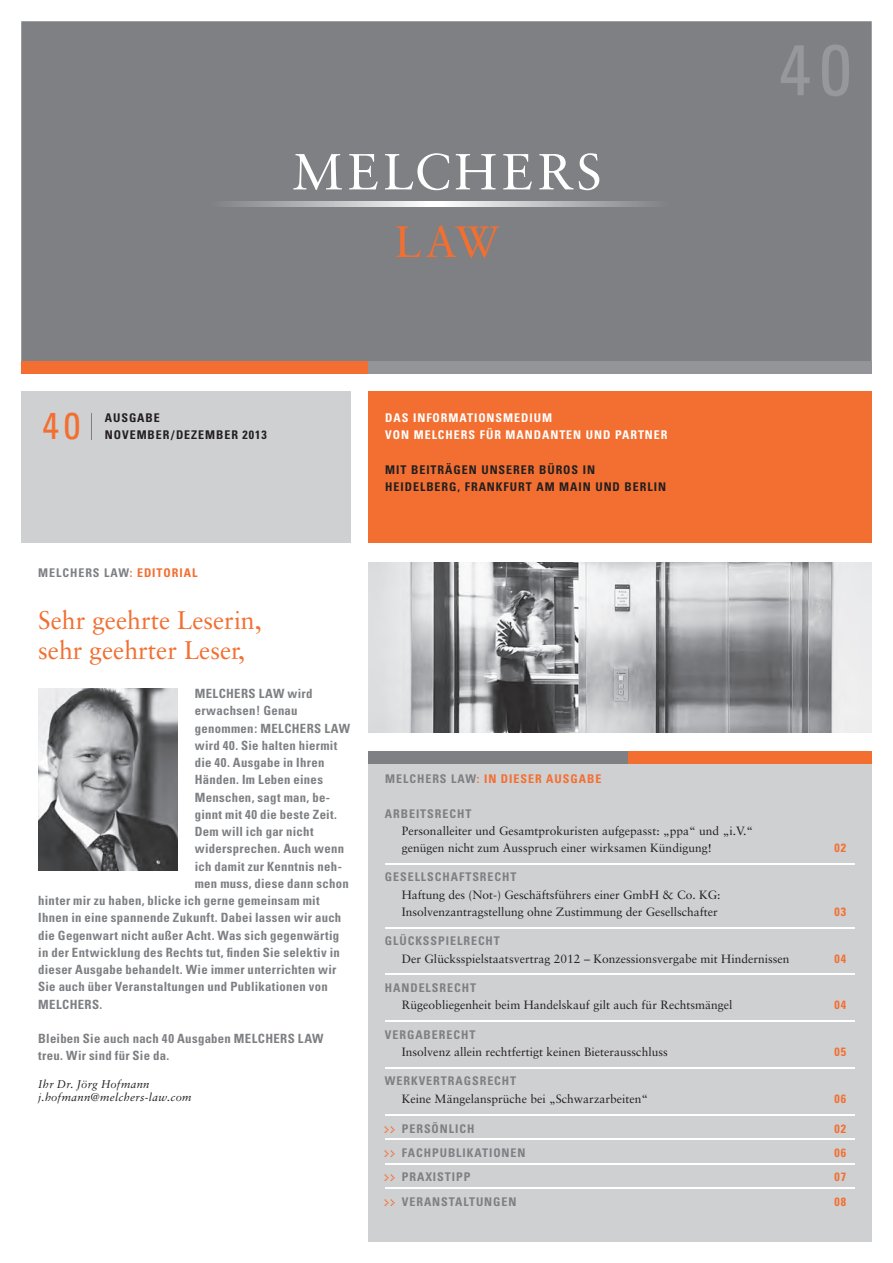
<style>
.page{position:relative;width:893px;height:1263px;background:#fff}
.page>*{position:absolute;margin:0;border:0;box-sizing:border-box;transform-origin:0 0}
.t1{font:condensed 72px "Univers";color:#96989b}
.t2{font:50.85px "Sabon";letter-spacing:.09em;color:#fff}
.t3{font:43.8px "Sabon";color:#f36f31}
.t4{font:condensed 37.5px "Univers";color:#f36f31}
.t5{font:25.5px/30px "Sabon";color:#f36f31}
.t6{font:700 condensed 12.75px/17.2px "Univers";letter-spacing:.03em;color:#7e8083}
.t7{font:12px/17.2px "Sabon";color:#231f20}
.t8{font:700 condensed 12px "Univers";letter-spacing:.08em;color:#7e8083}
.t9{font:700 condensed 12px/17.2px "Univers";letter-spacing:.08em;color:#231f20}
.t10{font:700 condensed 12px/17.2px "Univers";letter-spacing:.08em;color:#fff}
.t11{font:700 condensed 12px "Univers";letter-spacing:.08em;color:#f36f31}
.t12{font:italic 11.25px/12.8px "Sabon";letter-spacing:.025em;color:#231f20}
.s1{color:#f36f31}
.s2{color:#7e8083}
.s3{font-family:"Eboy EXT Alpha";font-weight:400;font-stretch:normal;font-size:10.5px;color:#f36f31}
</style>
<div class="page">
<div style="left:21px;top:21px;width:851px;height:340px;background:#7e8083"></div>
<div style="left:368px;top:391px;width:504px;height:152px;background:#f36f31"></div>
<div style="left:21px;top:391px;width:330px;height:152px;background:#cfd0d2"></div>
<svg style="left:209px;top:202px;width:476px;height:4px;background:#bbbcbf"></svg>
<svg style="left:91px;top:413px;width:1px;height:26px"></svg>
<div style="left:368px;top:751px;width:504px;height:491px;background:#cfd0d2"></div>
<hr style="left:385px;top:863px;width:470px;height:1px;background:#fff">
<hr style="left:385px;top:927px;width:470px;height:1px;background:#fff">
<hr style="left:385px;top:974px;width:470px;height:1px;background:#fff">
<hr style="left:385px;top:1020px;width:470px;height:1px;background:#fff">
<hr style="left:385px;top:1067px;width:470px;height:1px;background:#fff">
<hr style="left:385px;top:1114px;width:470px;height:1px;background:#fff">
<hr style="left:385px;top:1139px;width:470px;height:1px;background:#fff">
<hr style="left:385px;top:1163px;width:470px;height:1px;background:#fff">
<hr style="left:385px;top:1188px;width:470px;height:1px;background:#fff">
<div style="left:21px;top:361px;width:347px;height:13px;background:#f36f31"></div>
<div style="left:368px;top:361px;width:504px;height:13px;background:#939598"></div>
<div style="left:368px;top:751px;width:260px;height:13px;background:#7e8083"></div>
<div style="left:628px;top:751px;width:244px;height:13px;background:#f36f31"></div>
<img style="left:38px;top:688px;width:140px;height:183px">
<img style="left:368px;top:562px;width:504px;height:171px">
<h2 class="t2" style="left:292px;top:141px;width:311px">MELCHERS</h2>
<h3 class="t3" style="left:395px;top:216px;width:106px">LAW</h3>
<h3 class="t4" style="left:43px;top:402px;width:40px">40</h3>
<p class="t9" style="left:105px;top:409px;width:164px">AUSGABE<br>NOVEMBER/DEZEMBER 2013</p>
<p class="t10" style="left:385px;top:409px;width:284px">DAS INFORMATIONSMEDIUM<br>VON MELCHERS FÜR MANDANTEN UND PARTNER</p>
<p class="t9" style="left:385px;top:461px;width:282px">MIT BEITRÄGEN UNSERER BÜROS IN<br>HEIDELBERG, FRANKFURT AM MAIN UND BERLIN</p>
<h1 class="t1" style="left:779px;top:24px;width:74px">40</h1>
<p class="t8" style="left:38px;top:565px;width:161px">MELCHERS LAW<span class="s1">: EDITORIAL</span></p>
<h3 class="t5" style="left:38px;top:605px;width:225px">Sehr geehrte Leserin, sehr geehrter Leser,</h3>
<p class="t6" style="left:195px;top:685px;width:119px">MELCHERS LAW wird</p>
<p class="t6" style="left:195px;top:702px;width:104px">erwachsen! Genau</p>
<p class="t6" style="left:195px;top:719px;width:157px">genommen: MELCHERS LAW</p>
<p class="t6" style="left:195px;top:737px;width:144px">wird 40. Sie halten hiermit</p>
<p class="t6" style="left:195px;top:754px;width:131px">die 40. Ausgabe in Ihren</p>
<p class="t6" style="left:195px;top:771px;width:130px">Händen. Im Leben eines</p>
<p class="t6" style="left:195px;top:788px;width:137px">Menschen, sagt man, be-</p>
<p class="t6" style="left:195px;top:806px;width:144px">ginnt mit 40 die beste Zeit.</p>
<p class="t6" style="left:195px;top:823px;width:120px">Dem will ich gar nicht</p>
<p class="t6" style="left:195px;top:840px;width:151px">widersprechen. Auch wenn</p>
<p class="t6" style="left:195px;top:857px;width:149px">ich damit zur Kenntnis neh-</p>
<p class="t6" style="left:195px;top:875px;width:155px">men muss, diese dann schon</p>
<p class="t6" style="left:38px;top:892px;width:283px">hinter mir zu haben, blicke ich gerne gemeinsam mit</p>
<p class="t6" style="left:38px;top:909px;width:305px">Ihnen in eine spannende Zukunft. Dabei lassen wir auch</p>
<p class="t6" style="left:38px;top:926px;width:302px">die Gegenwart nicht außer Acht. Was sich gegenwärtig</p>
<p class="t6" style="left:38px;top:944px;width:303px">in der Entwicklung des Rechts tut, finden Sie selektiv in</p>
<p class="t6" style="left:38px;top:961px;width:300px">dieser Ausgabe behandelt. Wie immer unterrichten wir</p>
<p class="t6" style="left:38px;top:978px;width:291px">Sie auch über Veranstaltungen und Publikationen von</p>
<p class="t6" style="left:38px;top:995px;width:66px">MELCHERS.</p>
<p class="t6" style="left:38px;top:1030px;width:287px">Bleiben Sie auch nach 40 Ausgaben MELCHERS LAW treu. Wir sind für Sie da.</p>
<p class="t12" style="left:38px;top:1078px;width:155px">Ihr Dr. Jörg Hofmann j.hofmann@melchers-law.com</p>
<p class="t11" style="left:385px;top:771px;width:218px"><span class="s2">MELCHERS LAW</span>: IN DIESER AUSGABE</p>
<p class="t8" style="left:385px;top:806px;width:88px">ARBEITSRECHT</p>
<p class="t7" style="left:402px;top:822px;width:353px">Personalleiter und Gesamtprokuristen auf gepasst: „ppa“ und „i.V.“ genügen nicht zum Ausspruch einer wirksamen Kündigung!</p>
<p class="t8" style="left:385px;top:870px;width:133px">GESELLSCHAFTSRECHT</p>
<p class="t7" style="left:402px;top:886px;width:320px">Haftung des (Not-) Geschäftsführers einer GmbH &amp; Co. KG:<br>Insolvenzantrag stellung ohne Zustimmung der Gesellschafter</p>
<p class="t11" style="left:835px;top:840px;width:13px">02</p>
<p class="t11" style="left:835px;top:904px;width:13px">03</p>
<p class="t8" style="left:385px;top:934px;width:117px">GLÜCKSSPIELRECHT</p>
<p class="t7" style="left:402px;top:949px;width:389px">Der Glücksspielstaatsvertrag 2012 – Konzessionsvergabe mit Hindernissen</p>
<p class="t11" style="left:835px;top:951px;width:13px">04</p>
<p class="t8" style="left:385px;top:980px;width:93px">HANDELSRECHT</p>
<p class="t7" style="left:402px;top:996px;width:332px">Rügeobliegenheit beim Handelskauf gilt auch für Rechtsmängel</p>
<p class="t11" style="left:835px;top:997px;width:13px">04</p>
<p class="t8" style="left:385px;top:1027px;width:92px">VERGABERECHT</p>
<p class="t7" style="left:402px;top:1043px;width:267px">Insolvenz allein rechtfertigt keinen Bieterausschluss</p>
<p class="t11" style="left:835px;top:1044px;width:13px">05</p>
<p class="t8" style="left:385px;top:1073px;width:133px">WERKVERTRAGSRECHT</p>
<p class="t7" style="left:402px;top:1090px;width:248px">Keine Mängel an sprüche bei „Schwarzarbeiten“</p>
<p class="t11" style="left:835px;top:1091px;width:13px">06</p>
<p class="t8" style="left:385px;top:1121px;width:91px"><span class="s3">&gt;&gt;</span> PERSÖNLICH</p>
<p class="t11" style="left:835px;top:1121px;width:13px">02</p>
<p class="t8" style="left:385px;top:1145px;width:142px"><span class="s3">&gt;&gt;</span> FACHPUBLIKATIONEN</p>
<p class="t11" style="left:835px;top:1145px;width:13px">06</p>
<p class="t8" style="left:385px;top:1170px;width:87px"><span class="s3">&gt;&gt;</span> PRAXISTIPP</p>
<p class="t11" style="left:835px;top:1170px;width:13px">07</p>
<p class="t8" style="left:385px;top:1194px;width:133px"><span class="s3">&gt;&gt;</span> VERANSTALTUNGEN</p>
<p class="t11" style="left:835px;top:1194px;width:13px">08</p>
</div>
